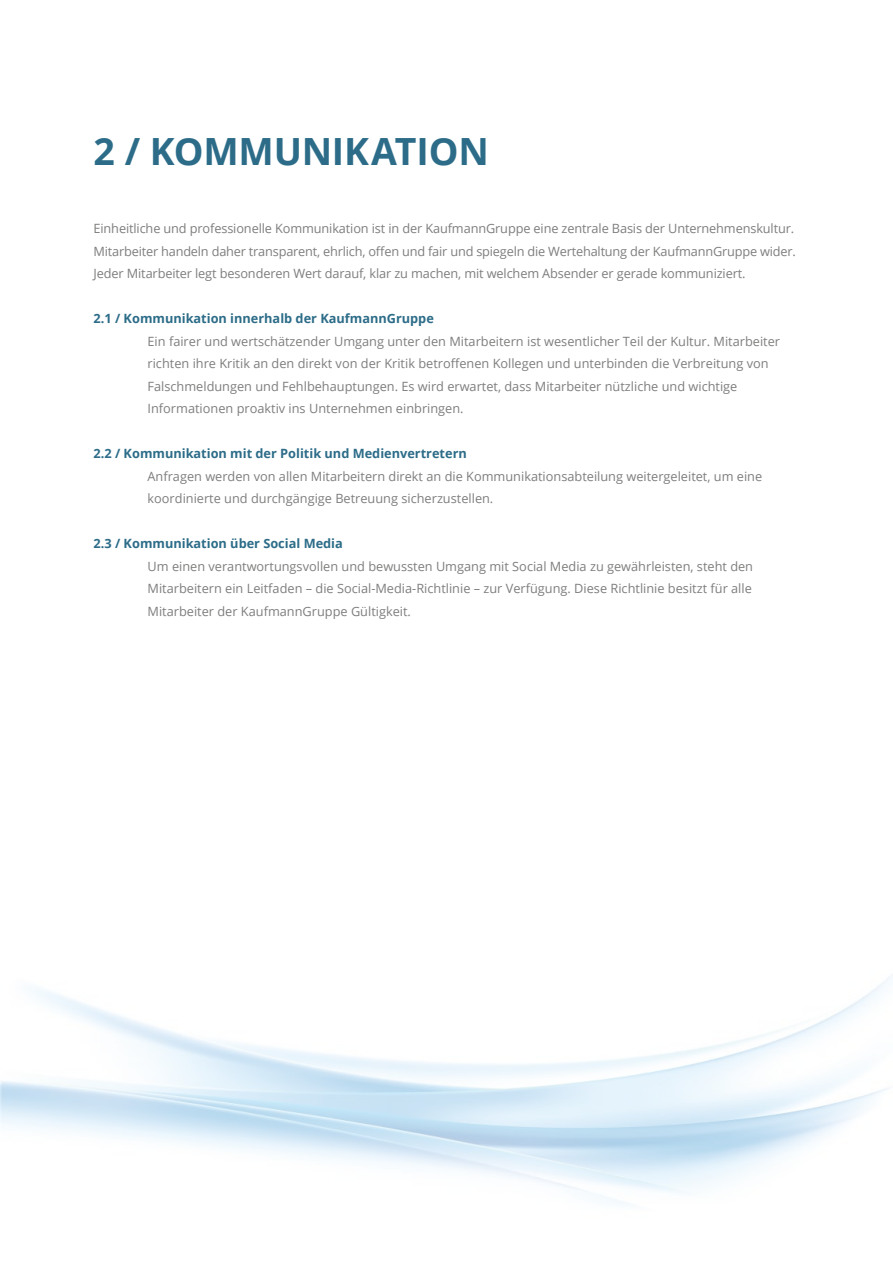
<style>
.page{position:relative;width:893px;height:1263px;background:#fff}
.page>*{position:absolute;margin:0;border:0;box-sizing:border-box;transform-origin:0 0}
.t1{font:700 37.5px "Open Sans";letter-spacing:-.005em;color:#2c6c88}
.t2{font:12.75px/22.5px "Open Sans";color:#7e7e7d}
.t3{font:700 12.75px "Open Sans";color:#2c6c88}
</style>
<div class="page">
<h1 class="t1" style="left:94px;top:125px;width:397px">2 / KOMMUNIKATION</h1>
<p class="t2" style="left:94px;top:217px;width:704px">Einheitliche und professionelle Kommunikation ist in der KaufmannGruppe eine zentrale Basis der Unternehmenskultur.<br>Mitarbeiter handeln daher transparent, ehrlich, offen und fair und spiegeln die Wertehaltung der KaufmannGruppe wider.<br>Jeder Mitarbeiter legt besonderen Wert darauf, klar zu machen, mit welchem Absender er gerade kommuniziert.</p>
<p class="t3" style="left:94px;top:309px;width:342px">2.1 / Kommunikation innerhalb der KaufmannGruppe</p>
<p class="t2" style="left:148px;top:329px;width:634px">Ein fairer und wertschätzender Umgang unter den Mitarbeitern ist wesentlicher Teil der Kultur. Mitarbeiter richten ihre Kritik an den direkt von der Kritik betroffenen Kollegen und unterbinden die Verbreitung von Falschmeldungen und Fehlbehauptungen. Es wird erwartet, dass Mitarbeiter nützliche und wichtige Informationen proaktiv ins Unternehmen einbringen.</p>
<p class="t3" style="left:94px;top:444px;width:375px">2.2 / Kommunikation mit der Politik und Medienvertretern</p>
<p class="t2" style="left:148px;top:464px;width:616px">Anfragen werden von allen Mitarbeitern direkt an die Kommunikationsabteilung weitergeleitet, um eine koordinierte und durchgängige Betreuung sicherzustellen.</p>
<p class="t3" style="left:94px;top:534px;width:251px">2.3 / Kommunikation über Social Media</p>
<p class="t2" style="left:148px;top:554px;width:607px;text-align:justify">Um einen verantwortungsvollen und bewussten Umgang mit Social Media zu gewährleisten, steht den Mitarbeitern ein Leitfaden – die Social-Media-Richtlinie – zur Verfügung. Diese Richtlinie besitzt für alle Mitarbeiter der KaufmannGruppe Gültigkeit.</p>
</div>
